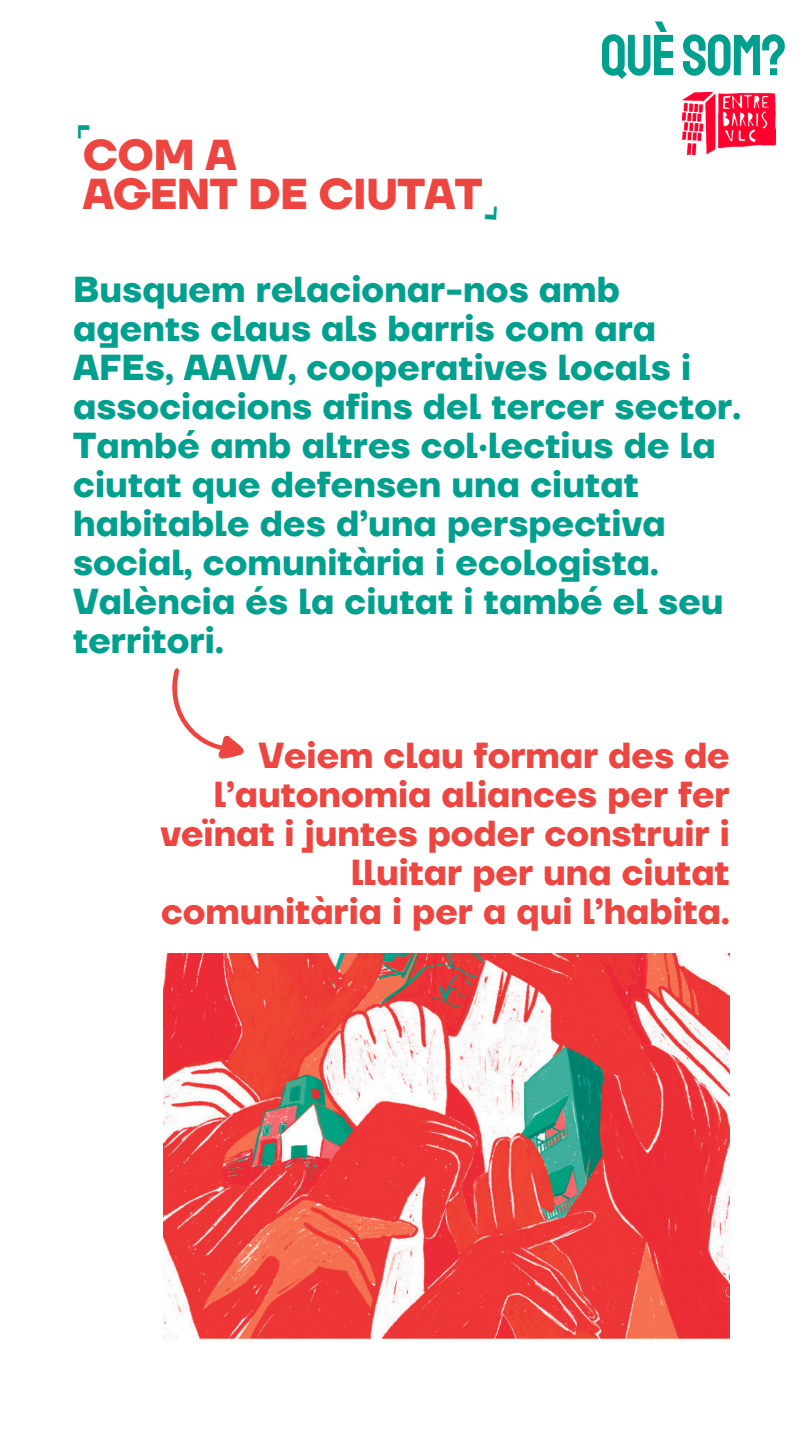
<style>
.page{position:relative;width:810px;height:1440px;background:#fff}
.page>*{position:absolute;margin:0;border:0;box-sizing:border-box;transform-origin:0 0}
.t1{font:57.8px "Staatliches";letter-spacing:-.02em;color:#01a08e}
.t2{font:700 43px/38.9px "TT Firs Neue";letter-spacing:-.015em;color:#ed4540}
.t3{font:700 36px/39px "TT Firs Neue";letter-spacing:.005em;color:#01a08e}
.t4{font:700 36px/39px "TT Firs Neue";color:#ed4540;text-align:right}
.t5{font:700 16px "Horizon";color:#01a08e}
</style>
<div class="page">
<svg style="left:172px;top:668px;width:72px;height:91px"></svg>
<img style="left:163px;top:953px;width:566px;height:387px">
<img style="left:682px;top:93px;width:93px;height:61px">
<p class="t5" style="left:91px;top:124px;width:16px;rotate:90deg">l</p>
<p class="t2" style="left:83px;top:138px;width:401px">COM A<br>AGENT DE CIUTAT</p>
<p class="t1" style="left:600px;top:20px;width:188px">QUÈSOM?</p>
<p class="t3" style="left:73px;top:272px;width:669px">Busquem relacionar-nos amb agents claus als barris com ara AFEs, AAVV, cooperatives locals i associacions afins del tercer sector.</p>
<h2 class="t3" style="left:73px;top:428px;width:644px">També amb altres col·lectius de la ciutat que defensen una ciutat habitable des d’una perspectiva social, comunitària i ecologista.</h2>
<p class="t3" style="left:73px;top:584px;width:652px">València és la ciutat i també el seu territori.</p>
<h1 class="t4" style="left:160px;top:738px;width:571px">Veiem clau formar des de l’autonomia aliances per fer veïnat i juntes poder construir i lluitar per una ciutat comunitària i per a qui l’habita.</h1>
</div>
